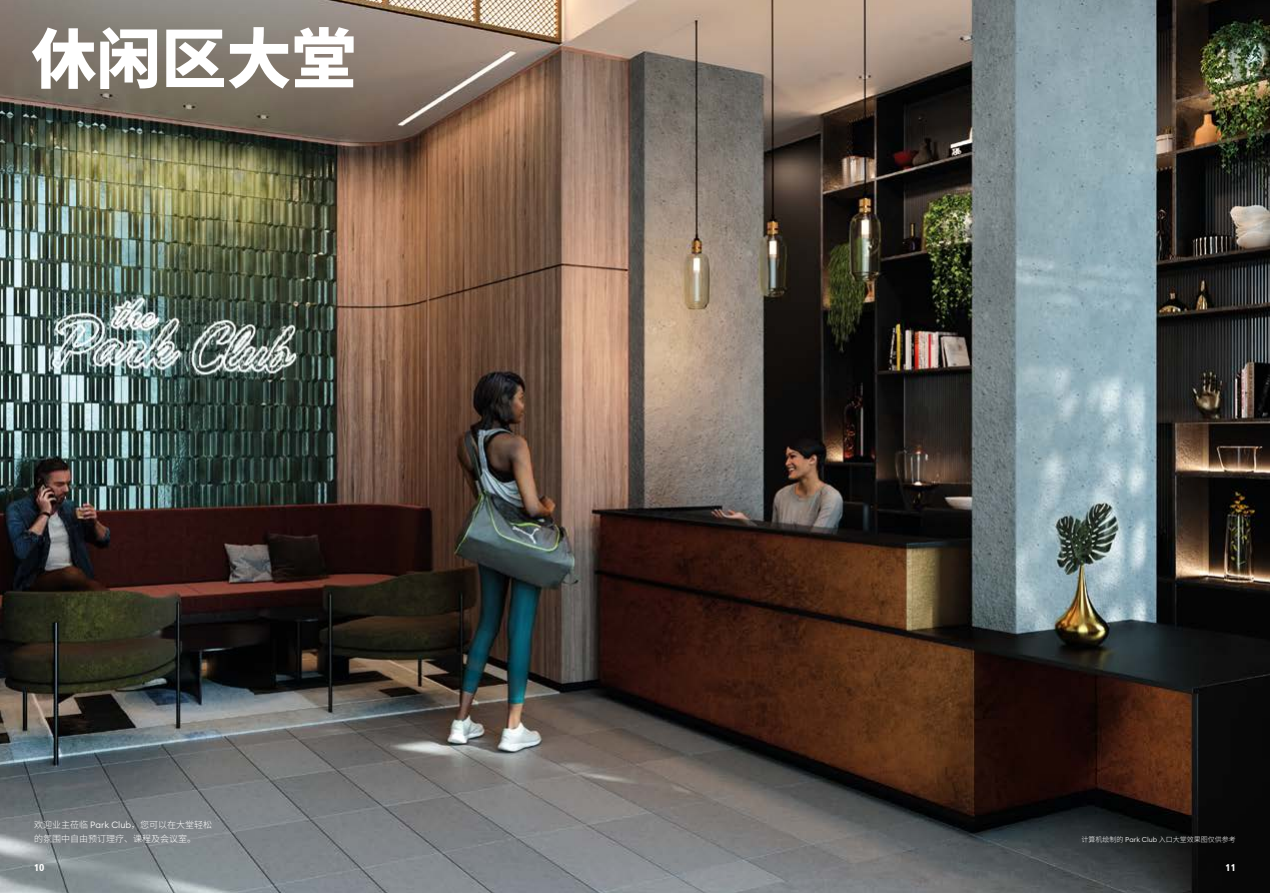
<style>
.page{position:relative;width:1270px;height:893px;background:#fff}
.page>*{position:absolute;margin:0;border:0;box-sizing:border-box;transform-origin:0 0}
.t1{font:900 65px "Noto Sans CJ Ksc";color:#fff}
.t2{font:10px "Humanist 777 BT Black Condensed B";color:#fff}
.t3{font:300 9px/14px "Noto Sans CJ Ksc";color:#fff}
.t4{font:300 7px "Noto Sans CJ Ksc";color:#fff}
.s1{font-family:"Euclid Circular B"}
</style>
<div class="page">
<img style="left:0;top:0;width:1270px;height:893px">
<h1 class="t1" style="left:31px;top:22px;width:327px">休闲区大堂</h1>
<p class="t3" style="left:34px;top:818px;width:180px">欢迎业主莅临 <span class="s1">Park Club</span>，您可以在大堂轻松的氛围中自由预订理疗、课程及会议室。</p>
<p class="t4" style="left:1082px;top:835px;width:156px">计算机绘制的 <span class="s1">Park Club</span> 入口大堂效果图仅供参考</p>
<p class="t2" style="left:34px;top:861px;width:12px">10</p>
<p class="t2" style="left:1225px;top:861px;width:12px">11</p>
</div>
